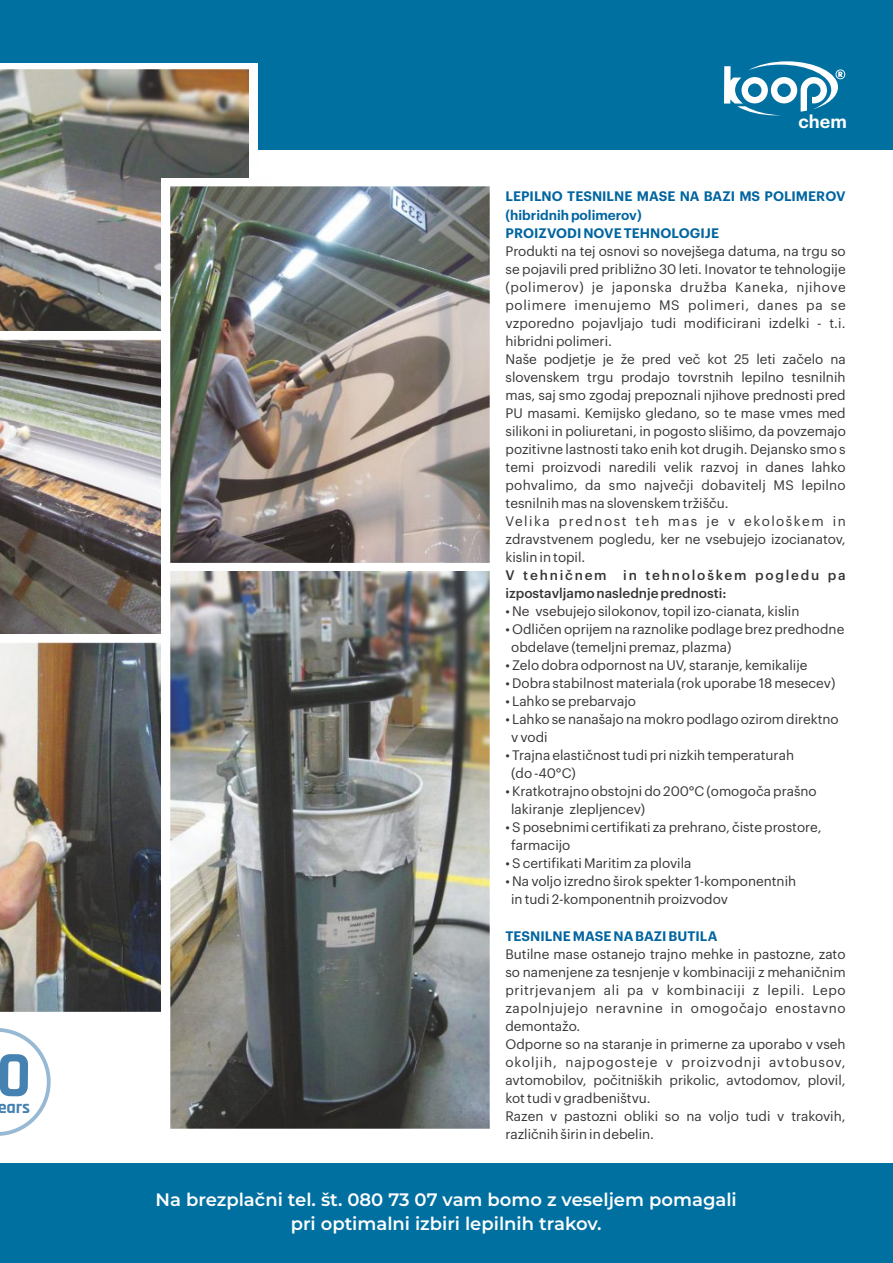
<style>
.page{position:relative;width:893px;height:1263px;background:#fff}
.page>*{position:absolute;margin:0;border:0;box-sizing:border-box;transform-origin:0 0}
.t1{font:700 18.15px "Rajdhani";color:#4582b2}
.t2{font:600 18px/24.8px "Montserrat";color:#fefefe;text-align:center}
.t3{font:600 17.85px "Graphik";color:#fefefe}
.t4{font:13.5px/18px "Graphik";color:#373435}
.t5{font:600 13.5px/18.3px "Graphik";color:#0065a0}
.t6{font:500 13.5px/18.1px "Graphik";color:#373435}
</style>
<div class="page">
<div style="left:0;top:0;width:893px;height:149px;background:#0070a1"></div>
<div style="left:0;top:63px;width:258px;height:105px;background:#fefefe"></div>
<div style="left:0;top:1163px;width:893px;height:100px;background:#0070a1"></div>
<svg style="left:724px;top:61px;width:121px;height:54px"></svg>
<img style="left:0;top:643px;width:161px;height:368px">
<img style="left:0;top:339px;width:161px;height:294px">
<img style="left:0;top:69px;width:249px;height:261px">
<div style="left:161px;top:178px;width:110px;height:840px;background:#fefefe"></div>
<img style="left:171px;top:572px;width:318px;height:556px">
<img style="left:171px;top:186px;width:318px;height:377px">
<svg style="left:0;top:1028px;width:51px;height:108px"></svg>
<h1 class="t1" style="left:-2px;top:1099px;width:34px;rotate:1deg">ears</h1>
<h3 class="t3" style="left:799px;top:113px;width:50px">chem</h3>
<p class="t5" style="left:506px;top:188px;width:342px">LEPILNO TESNILNE MASE NA BAZI MS POLIMEROV (hibridnih polimerov)</p>
<p class="t5" style="left:506px;top:224px;width:215px">PROIZVODINOVETEHNOLOGIJE</p>
<p class="t4" style="left:505px;top:243px;width:342px;text-align:justify">Produkti na tej osnovi so novejšega datuma, na trgu so se pojavili pred približno 30 leti. Inovator te tehnologije (polimerov) je japonska družba Kaneka, njihove polimere imenujemo MS polimeri, danes pa se vzporedno pojavljajo tudi modificirani izdelki - t.i. hibridni polimeri.</p>
<p class="t4" style="left:506px;top:351px;width:342px">Naše podjetje je že pred več kot 25 leti začelo na slovenskem trgu prodajo tovrstnih lepilno tesnilnih mas, saj smo zgodaj prepoznali njihove prednosti pred PU masami. Kemijsko gledano, so te mase vmes med silikoni in poliuretani, in pogosto slišimo, da povzemajo pozitivne lastnosti tako enih kot drugih. Dejansko smo s temi proizvodi naredili velik razvoj in danes lahko pohvalimo, da smo največji dobavitelj MS lepilno tesnilnih mas na slovenskem tržišču.<br>Velika prednost teh mas je v ekološkem in zdravstvenem pogledu, ker ne vsebujejo izocianatov, kislin in topil.</p>
<p class="t6" style="left:506px;top:567px;width:342px">V tehničnem in tehnološkem pogledu pa izpostavljamo naslednje prednosti:</p>
<p class="t4" style="left:506px;top:603px;width:295px">• Ne vsebujejo silokonov, topil izo-cianata, kislin</p>
<p class="t4" style="left:511px;top:639px;width:222px">obdelave (temeljni premaz, plazma)</p>
<p class="t4" style="left:505px;top:621px;width:340px">• Odličen oprijem na raznolike podlage brez predhodne</p>
<p class="t4" style="left:505px;top:657px;width:303px">• Zelo dobra odpornost na UV, staranje, kemikalije</p>
<p class="t4" style="left:505px;top:675px;width:331px">• Dobra stabilnost materiala (rok uporabe 18 mesecev)</p>
<p class="t4" style="left:505px;top:693px;width:132px">• Lahko se prebarvajo</p>
<p class="t4" style="left:511px;top:711px;width:329px;text-indent:-6px">• Lahko se nanašajo na mokro podlago ozirom direktno v vodi</p>
<p class="t4" style="left:511px;top:747px;width:284px;text-indent:-6px">• Trajna elastičnost tudi pri nizkih temperaturah (do -40°C)</p>
<p class="t4" style="left:511px;top:801px;width:136px">lakiranje zlepljencev)</p>
<p class="t4" style="left:505px;top:819px;width:318px">• S posebnimi certifikati za prehrano, čiste prostore,</p>
<p class="t4" style="left:505px;top:855px;width:187px">• S certifikati Maritim za plovila</p>
<p class="t4" style="left:511px;top:891px;width:218px">in tudi 2-komponentnih proizvodov</p>
<p class="t4" style="left:505px;top:783px;width:313px">• Kratkotrajno obstojni do 200°C (omogoča prašno</p>
<p class="t4" style="left:511px;top:837px;width:61px">farmacijo</p>
<p class="t4" style="left:505px;top:873px;width:292px">• Na voljo izredno širok spekter 1-komponentnih</p>
<p class="t5" style="left:505px;top:927px;width:213px">TESNILNE MASENABAZIBUTILA</p>
<p class="t4" style="left:505px;top:945px;width:342px;text-align:justify">Butilne mase ostanejo trajno mehke in pastozne, zato so namenjene za tesnjenje v kombinaciji z mehaničnim pritrjevanjem ali pa v kombinaciji z lepili. Lepo zapolnjujejo neravnine in omogočajo enostavno demontažo.</p>
<p class="t4" style="left:505px;top:1035px;width:342px">Odporne so na staranje in primerne za uporabo v vseh okoljih, najpogosteje v proizvodnji avtobusov, avtomobilov, počitniških prikolic, avtodomov, plovil, kot tudi v gradbeništvu.<br>Razen v pastozni obliki so na voljo tudi v trakovih, različnih širin in debelin.</p>
<h2 class="t2" style="left:156px;top:1187px;width:583px">Na brezplačni tel. št. 080 73 07 vam bomo z veseljem pomagali pri optimalni izbiri lepilnih trakov.</h2>
</div>
